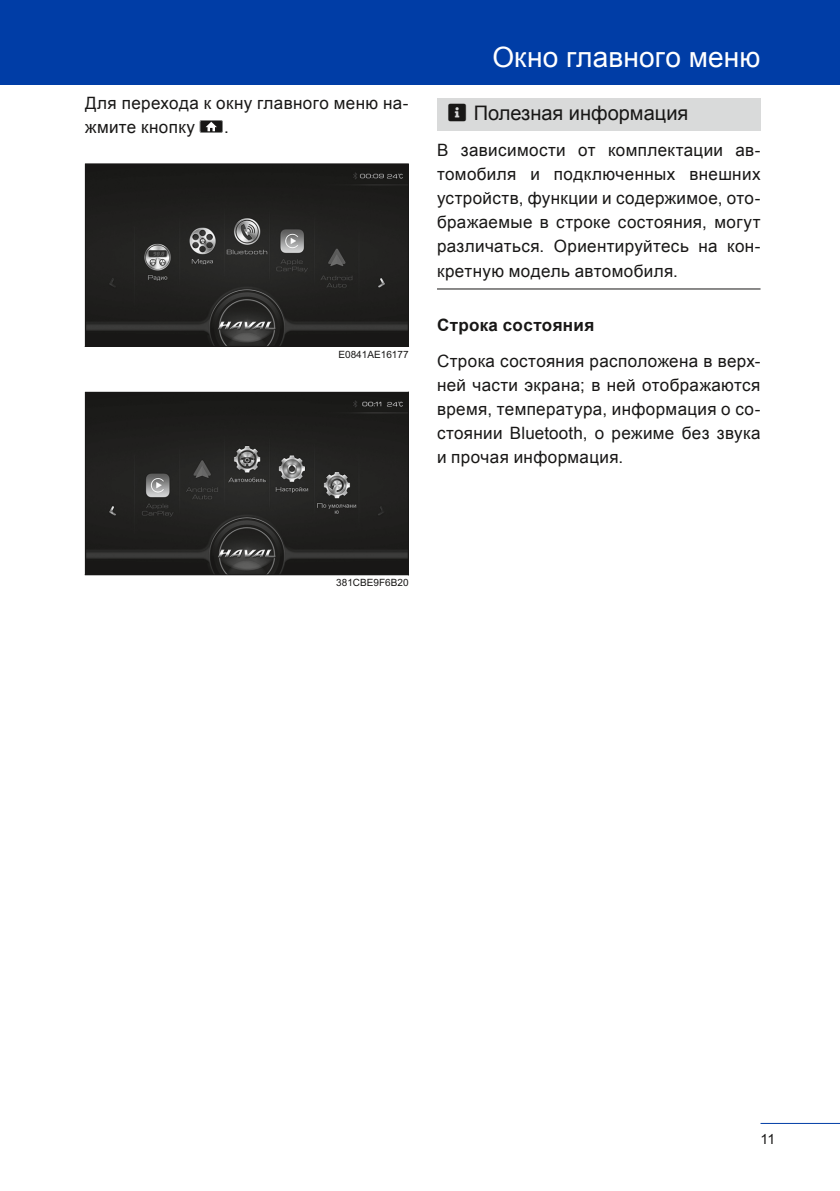
<style>
.page{position:relative;width:840px;height:1191px;background:#fff}
.page>*{position:absolute;margin:0;border:0;box-sizing:border-box;transform-origin:0 0}
.t1{font:28px "Arial";letter-spacing:.005em;color:#fff}
.t2{font:20px "Arial";color:#181716}
.t3{font:17px/24px "Arial";letter-spacing:.02em;color:#181716;text-align:justify}
.t4{font:700 17px "Arial";letter-spacing:.02em;color:#181716}
.t5{font:14px "Arial";color:#181716}
.t6{font:10px "Arial";color:#181716}
</style>
<div class="page">
<hr style="left:760px;top:1123px;width:79px;height:1px;background:#003da6">
<div style="left:0;top:0;width:839px;height:85px;background:#003da6"></div>
<div style="left:200px;top:120px;width:22px;height:13px;background:#181716;border-radius:2px"></div>
<div style="left:200px;top:120px;width:22px;height:13px;border:1px solid #868786;border-radius:2px"></div>
<svg style="left:206px;top:122px;width:11px;height:9px"></svg>
<img style="left:86px;top:164px;width:322px;height:182px">
<hr style="left:85px;top:163px;width:323px;height:1px;background:#181716">
<hr style="left:408px;top:164px;width:1px;height:183px;background:#181716">
<hr style="left:85px;top:346px;width:323px;height:1px;background:#181716">
<hr style="left:85px;top:164px;width:1px;height:183px;background:#181716">
<img style="left:86px;top:393px;width:322px;height:181px">
<hr style="left:85px;top:392px;width:323px;height:1px;background:#181716">
<hr style="left:408px;top:392px;width:1px;height:183px;background:#181716">
<hr style="left:85px;top:574px;width:323px;height:1px;background:#181716">
<hr style="left:85px;top:392px;width:1px;height:183px;background:#181716">
<div style="left:437px;top:98px;width:323px;height:33px;background:#d9dada"></div>
<hr style="left:437px;top:288px;width:323px;height:1px;background:#181716">
<p class="t3" style="left:85px;top:91px;width:325px">Для перехода к окну главного меню на&shy;жмите кнопку</p>
<p class="t3" style="left:224px;top:115px;width:6px">.</p>
<p class="t6" style="left:338px;top:349px;width:72px">E0841AE16177</p>
<h1 class="t1" style="left:492px;top:39px;width:269px">Окно главного меню</h1>
<p class="t2" style="left:448px;top:100px;width:241px">■□▲❑◆ Полезная информация</p>
<p class="t3" style="left:437px;top:139px;width:325px">В зависимости от комплектации ав&shy;томобиля и подключенных внешних устройств, функции и содержимое, ото&shy;бражаемые в строке состояния, могут различаться. Ориентируйтесь на кон&shy;кретную модель автомобиля.</p>
<p class="t4" style="left:437px;top:313px;width:159px">Строка состояния</p>
<p class="t3" style="left:437px;top:349px;width:325px">Строка состояния расположена в верх&shy;ней части экрана; в ней отображаются время, температура, информация о со&shy;стоянии Bluetooth, о режиме без звука и прочая информация.</p>
<p class="t6" style="left:336px;top:577px;width:74px">381CBE9F6B20</p>
<p class="t5" style="left:760px;top:1129px;width:16px">11</p>
</div>
